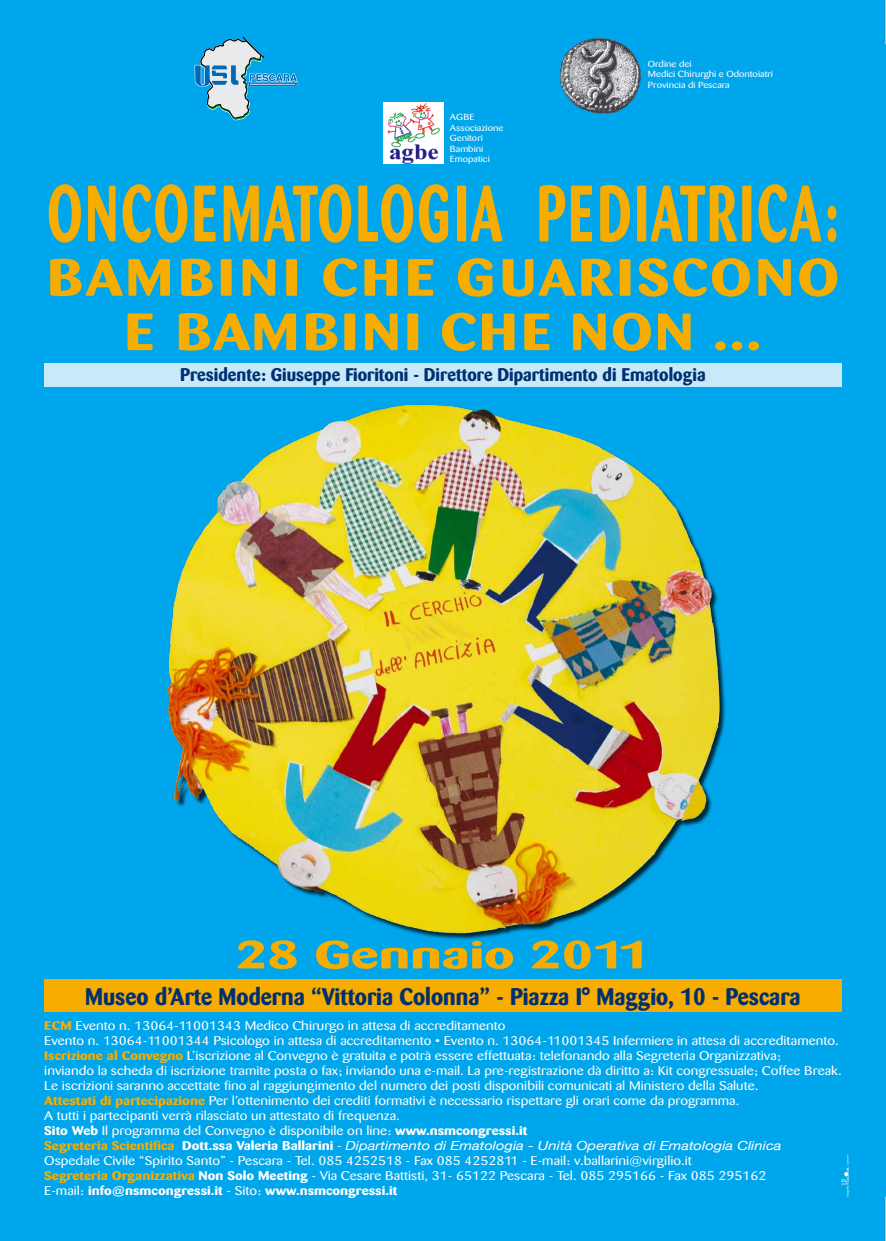
<style>
.page{position:relative;width:886px;height:1241px;background:#fff}
.page>*{position:absolute;margin:0;border:0;box-sizing:border-box;transform-origin:0 0}
.t1{font:700 78.88px "Barmeno";letter-spacing:.06em;color:#f7ad00;scale:.66 1}
.t2{font:700 51.88px/54.4px "Barmeno";letter-spacing:.06em;color:#f7ad00;text-align:center;scale:1.19 1}
.t3{font:700 38.75px "Barmeno";color:#f7ad00;scale:1.5 1}
.t4{font:700 23.75px "Barmeno";color:#003070}
.t5{font:700 18.12px "Barmeno";color:#003070}
.t6{font:12.5px/15px "Barmeno";color:#fff;scale:1.18 1}
.t7{font:italic 12.5px "Helvetica Neue";color:#fff;scale:1.18 1}
.t8{font:8.75px/10.5px "Barmeno";color:#fff;scale:1.18 1}
.s1{font-weight:700;color:#f7ad00}
.s2{font-weight:700}
.s3{font-family:"Barmeno";font-weight:700;font-style:normal;color:#f7ad00}
.s4{font-family:"Barmeno";font-weight:700;font-style:normal}
.s5{font-family:"Barmeno";font-style:normal}
</style>
<div class="page">
<div style="left:0;top:0;width:886px;height:1240px;background:#00a6eb"></div>
<div style="left:44px;top:978px;width:798px;height:33px;background:#f7ad00"></div>
<svg style="left:195px;top:37px;width:103px;height:83px"></svg>
<div style="left:44px;top:362px;width:798px;height:24px;background:#c7e9fa"></div>
<img style="left:560px;top:39px;width:81px;height:75px">
<img style="left:167px;top:404px;width:559px;height:530px">
<svg style="left:841px;top:1154px;width:8px;height:42px"></svg>
<hr style="left:885px;top:0;width:1px;height:44px;background:#fff">
<hr style="left:885px;top:1196px;width:1px;height:44px;background:#fff">
<img style="left:384px;top:102px;width:59px;height:62px">
<p class="t8" style="left:450px;top:112px;width:47px">AGBE<br>Associazione<br>Genitori<br>Bambini<br>Emopatici</p>
<p class="t8" style="left:648px;top:59px;width:108px">Ordine dei<br>Medici Chirurghi e Odontoiatri<br>Provincia di Pescara</p>
<h1 class="t1" style="left:47px;top:166px;width:1200px">ONCOEMATOLOGIA PEDIATRICA:</h1>
<h2 class="t2" style="left:47px;top:250px;width:667px">BAMBINI CHE GUARISCONO<br>E BAMBINI CHE NON ...</h2>
<h3 class="t5" style="left:180px;top:363px;width:527px">Presidente: Giuseppe Fioritoni - Direttore Dipartimento di Ematologia</h3>
<h3 class="t3" style="left:236px;top:931px;width:278px">28 Gennaio 2011</h3>
<h3 class="t4" style="left:85px;top:982px;width:717px">Museo d’Arte Moderna “Vittoria Colonna” - Piazza I° Maggio, 10 - Pescara</h3>
<p class="t6" style="left:44px;top:1018px;width:677px"><span class="s1">ECM</span> Evento n. 13064-11001343 Medico Chirurgo in attesa di accreditamento<br>Evento n. 13064-11001344 Psicologo in attesa di accreditamento • Evento n. 13064-11001345 Infermiere in attesa di accreditamento.<br><span class="s1">Iscrizione al Convegno</span> L’iscrizione al Convegno è gratuita e potrà essere effettuata: telefonando alla Segreteria Organizzativa;<br>inviando la scheda di iscrizione tramite posta o fax; inviando una e-mail. La pre-registrazione dà diritto a: Kit congressuale; Coffee Break.<br>Le iscrizioni saranno accettate fino al raggiungimento del numero dei posti disponibili comunicati al Ministero della Salute.<br><span class="s1">Attestati di partecipazione</span> Per l’ottenimento dei crediti formativi è necessario rispettare gli orari come da programma.<br>A tutti i partecipanti verrà rilasciato un attestato di frequenza.<br><span class="s2">Sito Web</span> Il programma del Convegno è disponibile on line: <span class="s2">www.nsmcongressi.it</span></p>
<p class="t7" style="left:44px;top:1137px;width:626px"><span class="s3">Segreteria Scientifica</span> <span class="s4">Dott.ssa Valeria Ballarini</span> <span class="s5">-</span> Dipartimento di Ematologia - Unità Operativa di Ematologia Clinica</p>
<p class="t6" style="left:44px;top:1153px;width:613px">Ospedale Civile “Spirito Santo” - Pescara - Tel. 085 4252518 - Fax 085 4252811 - E-mail: v.ballarini@virgilio.it<br><span class="s1">Segreteria Organizzativa</span> <span class="s2">Non Solo Meeting</span> - Via Cesare Battisti, 31- 65122 Pescara - Tel. 085 295166 - Fax 085 295162<br>E-mail: <span class="s2">info@nsmcongressi.it</span> - Sito: <span class="s2">www.nsmcongressi.it</span></p>
</div>
